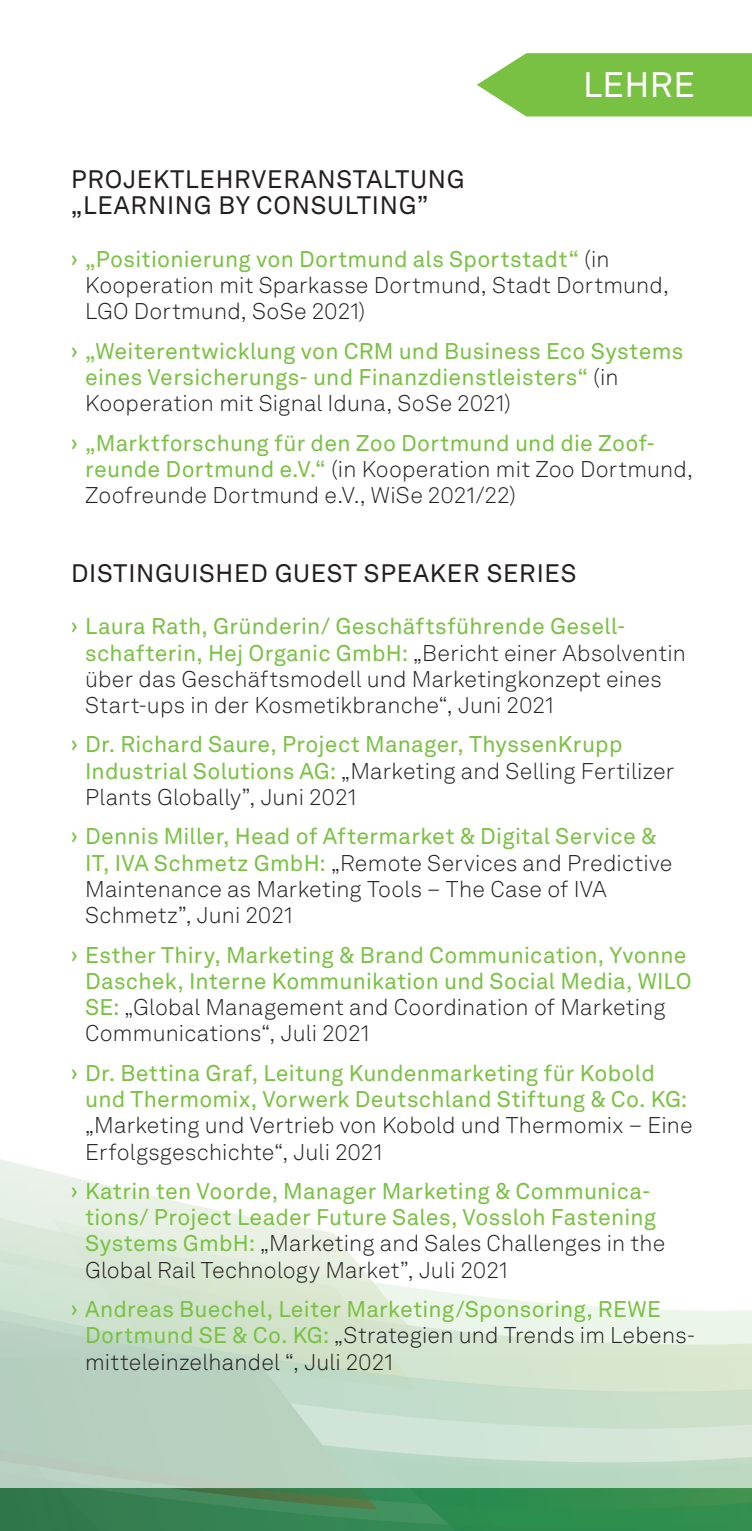
<style>
.page{position:relative;width:752px;height:1531px;background:#fff}
.page>*{position:absolute;margin:0;border:0;box-sizing:border-box;transform-origin:0 0}
.t1{font:35px "Akkurat LL";letter-spacing:.01em;color:#fff}
.t2{font:25px/26.2px "Akkurat LL";letter-spacing:.03em;color:#231f20}
.t3{font:22.5px/26.2px "Akkurat LL";letter-spacing:.01em;color:#79c142}
.t4{font:300 22.5px/26.2px "Akkurat LL";letter-spacing:.01em;color:#231f20}
.s1{font-weight:400;color:#79c142}
.s2{font-weight:300;color:#231f20}
</style>
<div class="page">
<svg style="left:0;top:1159px;width:417px;height:133px"></svg>
<svg style="left:0;top:1292px;width:751px;height:239px;background:#afceb6"></svg>
<svg style="left:477px;top:53px;width:274px;height:63px;background:#85c653"></svg>
<h1 class="t1" style="left:583px;top:59px;width:113px">LEHRE</h1>
<p class="t2" style="left:71px;top:165px;width:395px">PROJEKTLEHRVERANSTALTUNG „LEARNING BY CONSULTING”</p>
<p class="t4" style="left:85px;top:245px;width:585px;text-indent:-14px"><span class="s1">› „Positionierung von Dortmund als Sportstadt“</span> (in<br>Kooperation mit Sparkasse Dortmund, Stadt Dortmund,<br>LGO Dortmund, SoSe 2021)</p>
<p class="t3" style="left:85px;top:337px;width:599px;text-indent:-14px">› „Weiterentwicklung von CRM und Business Eco Systems eines Versicherungs- und Finanzdienstleisters“ <span class="s2">(in<br>Kooperation mit Signal Iduna, SoSe 2021)</span></p>
<p class="t4" style="left:85px;top:429px;width:609px;text-indent:-14px"><span class="s1">› „Marktforschung für den Zoo Dortmund und die Zoof&shy;reunde Dortmund e.V.“</span> (in Kooperation mit Zoo Dortmund,<br>Zoofreunde Dortmund e.V., WiSe 2021/22)</p>
<p class="t2" style="left:71px;top:559px;width:506px">DISTINGUISHED GUEST SPEAKER SERIES</p>
<p class="t4" style="left:85px;top:613px;width:602px;text-indent:-14px"><span class="s1">› Laura Rath, Gründerin/ Geschäftsführende Gesell&shy;schafterin, Hej Organic GmbH:</span> „Bericht einer Absolventin über das Geschäftsmodell und Marketingkonzept eines Start-ups in der Kosmetikbranche“, Juni 2021</p>
<p class="t3" style="left:85px;top:730px;width:590px;text-indent:-14px">› Dr. Richard Saure, Project Manager, ThyssenKrupp<br>Industrial Solutions AG: <span class="s2">„Marketing and Selling Fertilizer<br>Plants Globally”, Juni 2021</span></p>
<p class="t4" style="left:85px;top:823px;width:588px;text-indent:-14px"><span class="s1">› Dennis Miller, Head of Aftermarket &amp; Digital Service &amp; IT, IVA Schmetz GmbH:</span> „Remote Services and Predictive Maintenance as Marketing Tools – The Case of IVA Schmetz”, Juni 2021</p>
<p class="t3" style="left:85px;top:940px;width:608px;text-indent:-14px">› Esther Thiry, Marketing &amp; Brand Communication, Yvonne Daschek, Interne Kommunikation und Social Media, WILO SE: <span class="s2">„Global Management and Coordination of Marketing Communications“, Juli 2021</span></p>
<p class="t3" style="left:85px;top:1058px;width:603px;text-indent:-14px">› Dr. Bettina Graf, Leitung Kundenmarketing für Kobold und Thermomix, Vorwerk Deutschland Stiftung &amp; Co. KG:</p>
<p class="t4" style="left:85px;top:1111px;width:608px">„Marketing und Vertrieb von Kobold und Thermomix – Eine<br>Erfolgsgeschichte“, Juli 2021</p>
<p class="t3" style="left:85px;top:1177px;width:581px;text-indent:-14px">› Katrin ten Voorde, Manager Marketing &amp; Communica&shy;tions/ Project Leader Future Sales, Vossloh Fastening Systems GmbH: <span class="s2">„Marketing and Sales Challenges in the Global Rail Technology Market”, Juli 2021</span></p>
<p class="t3" style="left:85px;top:1295px;width:611px;text-indent:-14px">› Andreas Buechel, Leiter Marketing/Sponsoring, REWE<br>Dortmund SE &amp; Co. KG: <span class="s2">„Strategien und Trends im Lebens&shy;mitteleinzelhandel “, Juli 2021</span></p>
</div>
